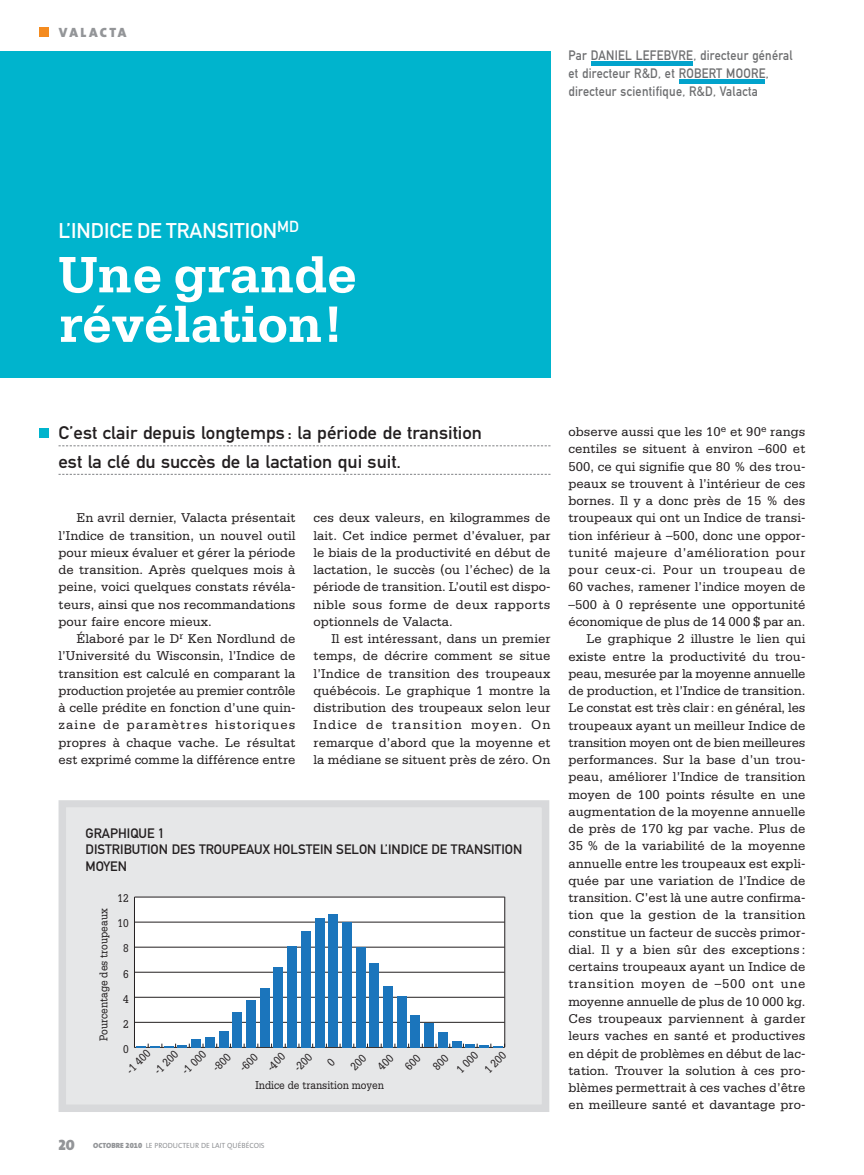
<style>
.page{position:relative;width:864px;height:1175px;background:#fff}
.page>*{position:absolute;margin:0;border:0;box-sizing:border-box;transform-origin:0 0}
.t1{font:700 54px/49.5px "Serifa";letter-spacing:-.01em;color:#fff}
.t2{font:21px "DIN Mittelschrift";color:#fff}
.t3{font:18px/28.5px "DIN Mittelschrift";color:#231f20;scale:1.05 1}
.t4{font:13.5px/17.2px "Serifa";letter-spacing:.005em;color:#231f20;text-align:justify}
.t5{font:13.5px/18px "DIN Mittelschrift";letter-spacing:.025em;color:#6d6e70;scale:.9 1}
.t6{font:13.5px/16.5px "DIN Mittelschrift";color:#231f20}
.t7{font:900 13.5px "The Sans";letter-spacing:.165em;color:#939598}
.t8{font:12px "Serifa";color:#231f20;scale:.85 1}
.t9{font:7.5px "The Sans";color:#939598}
.s1{font-family:"The Mix Black Caps";font-size:15px}
.s2{font-weight:900}
.s3{font-family:"The Sans Black Expert"}
</style>
<div class="page">
<div style="left:66px;top:807px;width:476px;height:297px;background:#e6e7e8"></div>
<div style="left:134px;top:897px;width:371px;height:150px;background:#fff"></div>
<hr style="left:134px;top:897px;width:1px;height:150px;background:#231f20">
<hr style="left:134px;top:1046px;width:371px;height:1px;background:#231f20">
<hr style="left:134px;top:1021px;width:371px;height:1px;background:#231f20">
<hr style="left:134px;top:996px;width:371px;height:1px;background:#231f20">
<hr style="left:134px;top:971px;width:371px;height:1px;background:#231f20">
<hr style="left:134px;top:946px;width:371px;height:1px;background:#231f20">
<hr style="left:134px;top:921px;width:371px;height:1px;background:#231f20">
<hr style="left:134px;top:896px;width:371px;height:1px;background:#231f20">
<svg style="left:135px;top:1043px;width:55px;height:4px"></svg>
<div style="left:191px;top:1038px;width:10px;height:9px;background:#1b75bc"></div>
<div style="left:205px;top:1037px;width:10px;height:10px;background:#1b75bc"></div>
<div style="left:219px;top:1031px;width:10px;height:16px;background:#1b75bc"></div>
<div style="left:232px;top:1012px;width:10px;height:35px;background:#1b75bc"></div>
<div style="left:246px;top:999px;width:10px;height:48px;background:#1b75bc"></div>
<div style="left:260px;top:988px;width:10px;height:59px;background:#1b75bc"></div>
<div style="left:273px;top:967px;width:10px;height:80px;background:#1b75bc"></div>
<div style="left:287px;top:946px;width:10px;height:101px;background:#1b75bc"></div>
<div style="left:301px;top:930px;width:10px;height:117px;background:#1b75bc"></div>
<div style="left:315px;top:918px;width:9px;height:129px;background:#1b75bc"></div>
<div style="left:328px;top:914px;width:10px;height:133px;background:#1b75bc"></div>
<div style="left:342px;top:922px;width:10px;height:125px;background:#1b75bc"></div>
<div style="left:356px;top:947px;width:10px;height:100px;background:#1b75bc"></div>
<div style="left:369px;top:963px;width:10px;height:84px;background:#1b75bc"></div>
<div style="left:383px;top:986px;width:10px;height:61px;background:#1b75bc"></div>
<div style="left:397px;top:996px;width:10px;height:51px;background:#1b75bc"></div>
<div style="left:411px;top:1014px;width:9px;height:33px;background:#1b75bc"></div>
<div style="left:424px;top:1023px;width:10px;height:24px;background:#1b75bc"></div>
<div style="left:438px;top:1032px;width:10px;height:15px;background:#1b75bc"></div>
<div style="left:452px;top:1041px;width:10px;height:6px;background:#1b75bc"></div>
<svg style="left:465px;top:1044px;width:10px;height:3px"></svg>
<svg style="left:477px;top:1043px;width:27px;height:4px"></svg>
<hr style="left:504px;top:896px;width:1px;height:151px;background:#231f20">
<div style="left:59px;top:800px;width:490px;height:312px;border:8px solid #d8d9db"></div>
<div style="left:0;top:51px;width:550px;height:327px;background:#00b4cd"></div>
<div style="left:39px;top:28px;width:9px;height:9px;background:#f48b1f"></div>
<div style="left:39px;top:428px;width:9px;height:9px;background:#00b4cd"></div>
<svg style="left:59px;top:445px;width:491px;height:1px"></svg>
<svg style="left:59px;top:474px;width:491px;height:1px"></svg>
<div style="left:591px;top:61px;width:102px;height:5px;background:#02a3cc"></div>
<hr style="left:680px;top:80px;width:85px;height:4px;background:#02a3cc">
<p class="t7" style="left:59px;top:27px;width:69px">VALACTA</p>
<p class="t5" style="left:568px;top:48px;width:251px">Par DANIEL LEFEBVRE, directeur général et directeur R&amp;D, et ROBERT MOORE, directeur scientifique, R&amp;D, Valacta</p>
<h2 class="t2" style="left:59px;top:223px;width:242px">L’INDICE DE TRANSITION<sup>MD</sup></h2>
<h1 class="t1" style="left:59px;top:254px;width:300px">Une grande révélation!</h1>
<h3 class="t3" style="left:59px;top:420px;width:405px">C’est clair depuis longtemps : la période de transition est la clé du succès de la lactation qui suit.</h3>
<p class="t4" style="left:59px;top:510px;width:239px;text-indent:18px">En avril dernier, Valacta présentait l’Indice de transition, un nouvel outil pour mieux évaluer et gérer la période de transition. Après quelques mois à peine, voici quelques constats révéla&shy;teurs, ainsi que nos recommandations pour faire encore mieux.</p>
<p class="t4" style="left:59px;top:631px;width:238px;text-indent:18px">Élaboré par le D<sup>r</sup> Ken Nordlund de l’Université du Wisconsin, l’Indice de transition est calculé en comparant la production projetée au premier contrôle à celle prédite en fonction d’une quin&shy;zaine de paramètres historiques propres à chaque vache. Le résultat est exprimé comme la différence entre</p>
<p class="t4" style="left:314px;top:510px;width:239px">ces deux valeurs, en kilogrammes de lait. Cet indice permet d’évaluer, par le biais de la productivité en début de lactation, le succès (ou l’échec) de la période de transition. L’outil est dispo&shy;nible sous forme de deux rapports optionnels de Valacta.</p>
<p class="t4" style="left:314px;top:631px;width:238px;text-indent:18px">Il est intéressant, dans un premier temps, de décrire comment se situe l’Indice de transition des troupeaux québécois. Le graphique 1 montre la distribution des troupeaux selon leur Indice de transition moyen. On remarque d’abord que la moyenne et la médiane se situent près de zéro. On</p>
<p class="t6" style="left:86px;top:826px;width:438px">GRAPHIQUE 1<br>DISTRIBUTION DES TROUPEAUX HOLSTEIN SELON L’INDICE DE TRANSITION<br>MOYEN</p>
<p class="t8" style="left:99px;top:1041px;width:158px;rotate:-90deg">Pourcentage des troupeaux</p>
<p class="t8" style="left:117px;top:894px;width:15px">12</p>
<p class="t8" style="left:117px;top:919px;width:15px">10</p>
<p class="t8" style="left:123px;top:944px;width:8px">8</p>
<p class="t8" style="left:123px;top:969px;width:8px">6</p>
<p class="t8" style="left:123px;top:994px;width:8px">4</p>
<p class="t8" style="left:123px;top:1019px;width:8px">2</p>
<p class="t8" style="left:123px;top:1044px;width:8px">0</p>
<p class="t8" style="left:125px;top:1069px;width:36px;rotate:-45deg">-1 400</p>
<p class="t8" style="left:153px;top:1069px;width:36px;rotate:-45deg">-1 200</p>
<p class="t8" style="left:181px;top:1069px;width:36px;rotate:-45deg">-1 000</p>
<p class="t8" style="left:212px;top:1066px;width:26px;rotate:-45deg">-800</p>
<p class="t8" style="left:239px;top:1066px;width:26px;rotate:-45deg">-600</p>
<p class="t8" style="left:266px;top:1066px;width:26px;rotate:-45deg">-400</p>
<p class="t8" style="left:293px;top:1066px;width:26px;rotate:-45deg">-200</p>
<p class="t8" style="left:255px;top:1080px;width:153px">Indice de transition moyen</p>
<p class="t9" style="left:59px;top:1142px;width:208px"><span class="s1">20</span> <span class="s2">OCTOBRE</span> <span class="s3">2010</span> LE PRODUCTEUR DE LAIT QUÉBÉCOIS</p>
<p class="t8" style="left:455px;top:1068px;width:32px;rotate:-45deg">1 000</p>
<p class="t8" style="left:483px;top:1067px;width:32px;rotate:-45deg">1 200</p>
<p class="t4" style="left:568px;top:424px;width:239px;text-align:right">observe aussi que les 10<sup>e</sup> et 90<sup>e</sup> rangs centiles se situent à environ –600 et 500, ce qui signifie que 80 % des trou&shy;peaux se trouvent à l’intérieur de ces bornes. Il y a donc près de 15 % des troupeaux qui ont un Indice de transi&shy;tion inférieur à –500, donc une oppor&shy;tunité majeure d’amélioration pour pour ceux-ci. Pour un troupeau de 60 vaches, ramener l’indice moyen de –500 à 0 représente une opportunité économique de plus de 14 000 $ par an.<br>Le graphique 2 illustre le lien qui existe entre la productivité du trou&shy;peau, mesurée par la moyenne annuelle de production, et l’Indice de transition.<br>Le constat est très clair: en général, les troupeaux ayant un meilleur Indice de transition moyen ont de bien meilleures performances. Sur la base d’un trou&shy;peau, améliorer l’Indice de transition moyen de 100 points résulte en une augmentation de la moyenne annuelle de près de 170 kg par vache. Plus de 35 % de la variabilité de la moyenne annuelle entre les troupeaux est expli&shy;quée par une variation de l’Indice de transition. C’est là une autre confirma&shy;tion que la gestion de la transition constitue un facteur de succès primor&shy;dial. Il y a bien sûr des exceptions : certains troupeaux ayant un Indice de transition moyen de –500 ont une moyenne annuelle de plus de 10 000 kg.<br>Ces troupeaux parviennent à garder leurs vaches en santé et productives en dépit de problèmes en début de lac&shy;tation. Trouver la solution à ces pro&shy;blèmes permettrait à ces vaches d’être en meilleure santé et davantage pro-</p>
</div>
